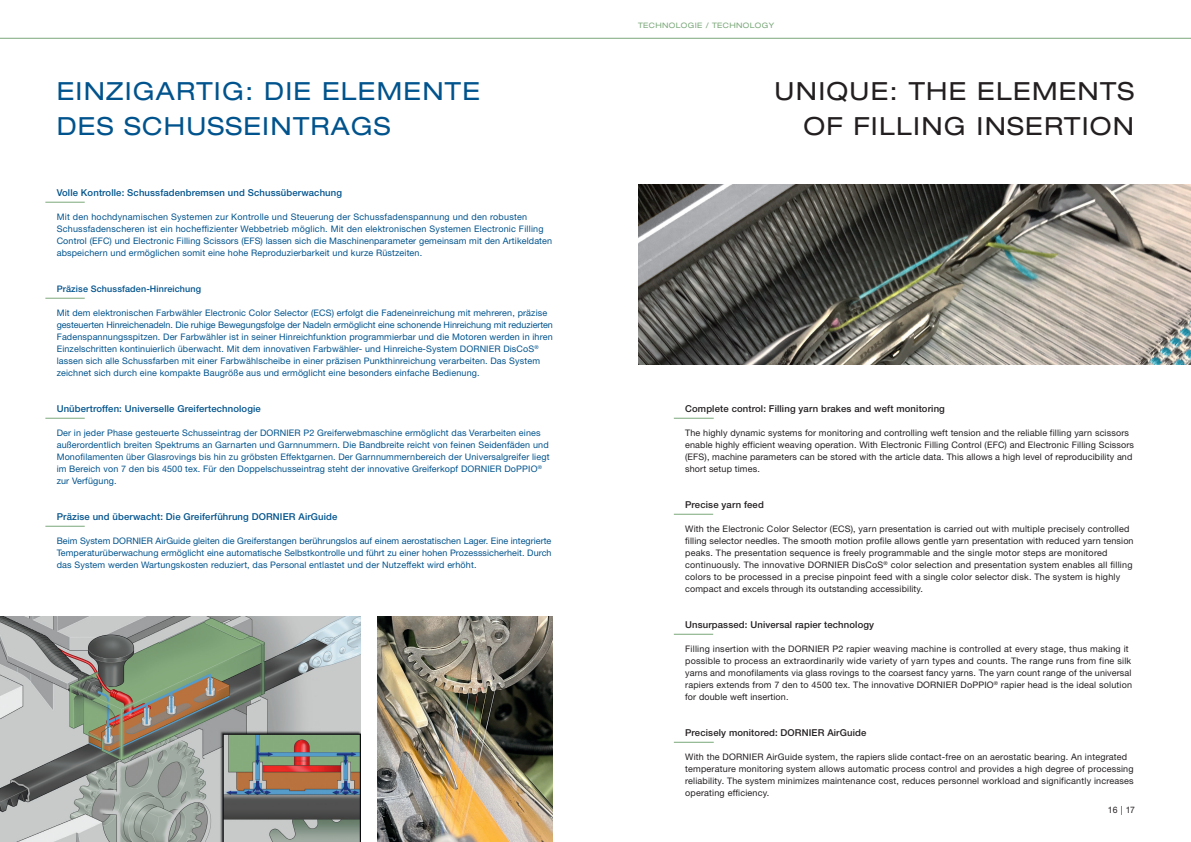
<style>
.page{position:relative;width:1191px;height:842px;background:#fff}
.page>*{position:absolute;margin:0;border:0;box-sizing:border-box;transform-origin:0 0}
.Headline_Versalien_blau{font:expanded 25px/35px "Helvetica Neue LT Pro";letter-spacing:.05em;color:#00538d}
.Headline_Versalien_schwarz{font:expanded 25px/35px "Helvetica Neue LT Pro";letter-spacing:.05em;color:#231f20;text-align:right}
.Headline_Innen_blau{font:500 9.5px "Helvetica Neue LT Pro";letter-spacing:.015em;color:#00538d}
.Headline_Innen_schwarz{font:500 9.5px "Helvetica Neue LT Pro";letter-spacing:.015em;color:#231f20}
.Fliesstext_blau{font:9px/12px "Helvetica Neue LT Pro";letter-spacing:.015em;color:#00538d}
.Fliesstext_schwarz{font:9px/12px "Helvetica Neue LT Pro";letter-spacing:.02em;color:#231f20}
.Headline_Innen_blau-2{font:500 9px "Helvetica Neue LT Pro";letter-spacing:.015em;color:#00538d}
.t1{font:8.9px "Helvetica Neue LT Pro";color:#231f20;scale:.96 1}
.Rubriktitel{font:expanded 7.5px "Helvetica Neue LT Pro";letter-spacing:.05em;color:#7ba87a}
</style>
<div class="page">
<img style="left:0;top:616px;width:360px;height:226px">
<img style="left:638px;top:184px;width:553px;height:180px">
<img style="left:377px;top:616px;width:176px;height:226px">
<hr style="left:45px;top:202px;width:40px;height:1px;background:#7ba87a">
<hr style="left:45px;top:298px;width:40px;height:1px;background:#7ba87a">
<hr style="left:45px;top:418px;width:40px;height:1px;background:#7ba87a">
<hr style="left:45px;top:526px;width:40px;height:1px;background:#7ba87a">
<hr style="left:0;top:38px;width:1191px;height:1px;background:#7ba87a">
<hr style="left:674px;top:418px;width:39px;height:1px;background:#7ba87a">
<hr style="left:674px;top:514px;width:39px;height:1px;background:#7ba87a">
<hr style="left:674px;top:634px;width:39px;height:1px;background:#7ba87a">
<hr style="left:674px;top:742px;width:39px;height:1px;background:#7ba87a">
<p class="Rubriktitel" style="left:638px;top:21px;width:138px">TECHNOLOGIE / TECHNOLOGY</p>
<p class="Headline_Versalien_blau" style="left:57px;top:73px;width:425px">EINZIGARTIG: DIE ELEMENTE<br>DES SCHUSSEINTRAGS</p>
<p class="Headline_Versalien_schwarz" style="left:774px;top:73px;width:361px">UNIQUE: THE ELEMENTS<br>OF FILLING INSERTION</p>
<p class="Headline_Innen_blau" style="left:57px;top:187px;width:287px">Volle Kontrolle: Schussfadenbremsen und Schussüberwachung</p>
<p class="Fliesstext_blau" style="left:57px;top:211px;width:497px">Mit den hochdynamischen Systemen zur Kontrolle und Steuerung der Schussfadenspannung und den robusten Schussfadenscheren ist ein hocheffizienter Webbetrieb möglich. Mit den elektronischen Systemen Electronic Filling Control (EFC) und Electronic Filling Scissors (EFS) lassen sich die Maschinenparameter gemeinsam mit den Artikeldaten abspeichern und ermöglichen somit eine hohe Reproduzierbarkeit und kurze Rüstzeiten.</p>
<p class="Headline_Innen_blau-2" style="left:57px;top:284px;width:146px">Präzise Schussfaden-Hinreichung</p>
<p class="Fliesstext_blau" style="left:57px;top:307px;width:498px">Mit dem elektronischen Farbwähler Electronic Color Selector (ECS) erfolgt die Fadeneinreichung mit mehreren, präzise gesteuerten Hinreichenadeln. Die ruhige Bewegungsfolge der Nadeln ermöglicht eine schonende Hinreichung mit reduzierten Fadenspannungsspitzen. Der Farbwähler ist in seiner Hinreichfunktion programmierbar und die Motoren werden in ihren Einzelschritten kontinuierlich überwacht. Mit dem innovativen Farbwähler- und Hinreiche-System DORNIER DisCoS<sup>® </sup>lassen sich alle Schussfarben mit einer Farbwählscheibe in einer präzisen Punkthinreichung verarbeiten. Das System zeichnet sich durch eine kompakte Baugröße aus und ermöglicht eine besonders einfache Bedienung.</p>
<p class="Headline_Innen_blau" style="left:57px;top:403px;width:206px">Unübertroffen: Universelle Greifertechnologie</p>
<p class="Fliesstext_blau" style="left:57px;top:427px;width:494px">Der in jeder Phase gesteuerte Schusseintrag der DORNIER P2 Greiferwebmaschine ermöglicht das Verarbeiten eines außerordentlich breiten Spektrums an Garnarten und Garnnummern. Die Bandbreite reicht von feinen Seidenfäden und Monofilamenten über Glasrovings bis hin zu gröbsten Effektgarnen. Der Garnnummernbereich der Universalgreifer liegt im Bereich von 7 den bis 4500 tex. Für den Doppelschusseintrag steht der innovative Greiferkopf DORNIER DoPPIO<sup>® </sup>zur Verfügung.</p>
<p class="Headline_Innen_blau" style="left:57px;top:511px;width:282px">Präzise und überwacht: Die Greiferführung DORNIER AirGuide</p>
<p class="Fliesstext_blau" style="left:57px;top:535px;width:496px;text-align:justify">Beim System DORNIER AirGuide gleiten die Greiferstangen berührungslos auf einem aerostatischen Lager. Eine integrierte Temperaturüberwachung ermöglicht eine automatische Selbstkontrolle und führt zu einer hohen Prozesssicherheit. Durch das System werden Wartungskosten reduziert, das Personal entlastet und der Nutzeffekt wird erhöht.</p>
<p class="Headline_Innen_schwarz" style="left:685px;top:403px;width:261px">Complete control: Filling yarn brakes and weft monitoring</p>
<p class="Fliesstext_schwarz" style="left:685px;top:427px;width:450px">The highly dynamic systems for monitoring and controlling weft tension and the reliable filling yarn scissors enable highly efficient weaving operation. With Electronic Filling Control (EFC) and Electronic Filling Scissors (EFS), machine parameters can be stored with the article data. This allows a high level of reproducibility and short setup times.</p>
<p class="Headline_Innen_schwarz" style="left:685px;top:499px;width:80px">Precise yarn feed</p>
<p class="Fliesstext_schwarz" style="left:685px;top:523px;width:450px">With the Electronic Color Selector (ECS), yarn presentation is carried out with multiple precisely controlled filling selector needles. The smooth motion profile allows gentle yarn presentation with reduced yarn tension peaks. The presentation sequence is freely programmable and the single motor steps are monitored continuously. The innovative DORNIER DisCoS<sup>®</sup> color selection and presentation system enables all filling colors to be processed in a precise pinpoint feed with a single color selector disk. The system is highly compact and excels through its outstanding accessibility.</p>
<p class="Headline_Innen_schwarz" style="left:685px;top:619px;width:190px">Unsurpassed: Universal rapier technology</p>
<p class="Fliesstext_schwarz" style="left:685px;top:643px;width:448px">Filling insertion with the DORNIER P2 rapier weaving machine is controlled at every stage, thus making it possible to process an extraordinarily wide variety of yarn types and counts. The range runs from fine silk yarns and monofilaments via glass rovings to the coarsest fancy yarns. The yarn count range of the universal rapiers extends from 7 den to 4500 tex. The innovative DORNIER DoPPIO<sup>®</sup> rapier head is the ideal solution for double weft insertion.</p>
<p class="Headline_Innen_schwarz" style="left:685px;top:727px;width:183px">Precisely monitored: DORNIER AirGuide</p>
<p class="Fliesstext_schwarz" style="left:685px;top:751px;width:450px">With the DORNIER AirGuide system, the rapiers slide contact-free on an aerostatic bearing. An integrated temperature monitoring system allows automatic process control and provides a high degree of processing reliability. The system minimizes maintenance cost, reduces personnel workload and significantly increases operating efficiency.</p>
<p class="t1" style="left:1108px;top:804px;width:30px">16 | 17</p>
</div>
